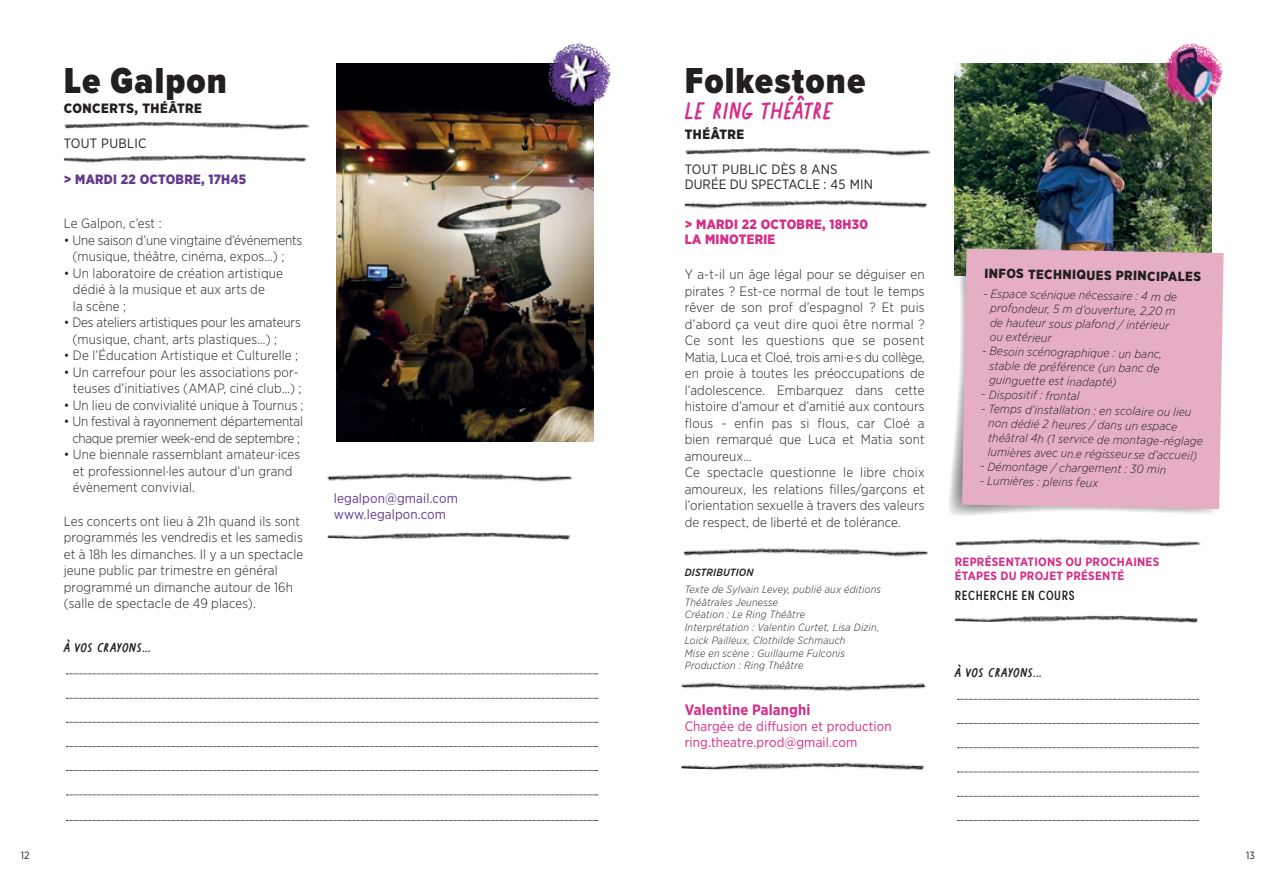
<style>
.page{position:relative;width:1276px;height:893px;background:#fff}
.page>*{position:absolute;margin:0;border:0;box-sizing:border-box;transform-origin:0 0}
.t1{font:900 37.5px "Proxima Nova Cond";letter-spacing:.03em;color:#231f20}
.nom_compagnie{font:22.5px "Post Box Rough";letter-spacing:.02em;color:#d42c87}
.nom_contact_2021{font:700 15px "Gotham Narrow";letter-spacing:.01em;color:#d42c87}
.texte_descriptif_21{font:300 13.5px/16.5px "Gotham Narrow";letter-spacing:.01em;color:#231f20}
.texte_descriptif_21-2{font:300 13.5px/16.5px "Gotham Narrow";letter-spacing:-.01em;color:#231f20}
.texte_descriptif_21-3{font:300 13.5px/16.5px "Gotham Narrow";letter-spacing:-.02em;color:#231f20;text-align:center}
.contact_2021{font:13.5px "Gotham Narrow";letter-spacing:.01em;color:#d42c87}
.contact_2021-2{font:13.5px/16.2px "Gotham Narrow";letter-spacing:.01em;color:#633990}
.date_entete_2021{font:900 13.5px/15px "Gotham Narrow";letter-spacing:.02em;color:#d42c87}
.a_partir_de___2021{font:13.5px "Gotham Narrow";letter-spacing:.02em;color:#231f20}
.teatre_objet{font:900 13.5px "Gotham Narrow";letter-spacing:.04em;color:#231f20}
.a_partir_de___2021-2{font:13.5px "Gotham Narrow";color:#231f20}
.date_entete_2021-2{font:900 13.5px "Gotham Narrow";letter-spacing:.02em;color:#633990}
.DATE-PAGE{font:500 13.5px "Sofia Pro Condensed";letter-spacing:.05em;color:#231f20}
.t2{font:900 13.35px "Gotham Narrow";color:#231f20}
.fiche_recnique_2021{font:italic 300 12px/14.4px "Gotham Narrow";color:#231f20}
.t3{font:700 12px/13.5px "Gotham Narrow";letter-spacing:.02em;color:#d42c87}
.t4{font:12px "Post Box Rough";letter-spacing:.015em;color:#231f20;scale:1.11 1}
.t5{font:italic 300 10.5px/12.8px "Gotham Narrow";letter-spacing:.025em;color:#231f20}
.t6{font:italic 500 10.5px "Gotham Narrow";letter-spacing:.02em;color:#231f20}
.t7{font:10.5px "Gotham Narrow";color:#231f20}
</style>
<div class="page">
<img style="left:955px;top:64px;width:257px;height:187px">
<img style="left:336px;top:64px;width:257px;height:378px">
<img style="left:955px;top:539px;width:246px;height:8px">
<img style="left:955px;top:615px;width:243px;height:8px">
<img style="left:544px;top:43px;width:67px;height:77px">
<svg style="left:949px;top:251px;width:266px;height:265px"></svg>
<div style="left:962px;top:249px;width:261px;height:260px;background:#e5aec5"></div>
<img style="left:1145px;top:43px;width:78px;height:68px">
<img style="left:685px;top:148px;width:246px;height:8px">
<img style="left:685px;top:200px;width:242px;height:9px">
<img style="left:683px;top:548px;width:245px;height:9px">
<img style="left:681px;top:682px;width:245px;height:9px">
<img style="left:681px;top:762px;width:243px;height:9px">
<img style="left:327px;top:473px;width:245px;height:9px">
<img style="left:64px;top:122px;width:246px;height:8px">
<img style="left:64px;top:155px;width:242px;height:8px">
<img style="left:328px;top:532px;width:242px;height:8px">
<svg style="left:67px;top:674px;width:530px;height:1px"></svg>
<svg style="left:67px;top:722px;width:530px;height:1px"></svg>
<svg style="left:67px;top:698px;width:530px;height:1px"></svg>
<svg style="left:67px;top:746px;width:530px;height:1px"></svg>
<svg style="left:67px;top:770px;width:530px;height:1px"></svg>
<svg style="left:67px;top:795px;width:530px;height:1px"></svg>
<svg style="left:67px;top:820px;width:530px;height:1px"></svg>
<svg style="left:957px;top:699px;width:241px;height:1px"></svg>
<svg style="left:957px;top:747px;width:241px;height:1px"></svg>
<svg style="left:957px;top:723px;width:241px;height:1px"></svg>
<svg style="left:957px;top:772px;width:241px;height:1px"></svg>
<svg style="left:957px;top:796px;width:241px;height:1px"></svg>
<svg style="left:957px;top:820px;width:241px;height:1px"></svg>
<p class="t1" style="left:64px;top:53px;width:164px">Le Galpon</p>
<p class="teatre_objet" style="left:64px;top:99px;width:140px">CONCERTS, THÉÂTRE</p>
<p class="a_partir_de___2021" style="left:64px;top:135px;width:84px">TOUT PUBLIC</p>
<p class="date_entete_2021-2" style="left:64px;top:170px;width:184px">&gt; MARDI 22 OCTOBRE, 17H45</p>
<p class="texte_descriptif_21" style="left:64px;top:215px;width:99px">Le Galpon, c’est :</p>
<p class="texte_descriptif_21-2" style="left:72px;top:231px;width:231px;text-indent:-9px">• Une saison d’une vingtaine d’événements (musique, théâtre, cinéma, expos…) ;</p>
<p class="texte_descriptif_21" style="left:73px;top:264px;width:211px;text-indent:-9px">• Un laboratoire de création artistique dédié à la musique et aux arts de<br>la scène ;</p>
<p class="texte_descriptif_21-2" style="left:72px;top:314px;width:230px;text-indent:-9px">• Des ateliers artistiques pour les amateurs (musique, chant, arts plastiques…) ;</p>
<p class="texte_descriptif_21" style="left:64px;top:347px;width:236px">• De l’Éducation Artistique et Culturelle ;</p>
<p class="texte_descriptif_21" style="left:64px;top:363px;width:239px;text-align:right">• Un carrefour pour les associations por&shy;teuses d’initiatives (AMAP, ciné club…) ;</p>
<p class="texte_descriptif_21" style="left:64px;top:396px;width:241px">• Un lieu de convivialité unique à Tournus ;</p>
<p class="texte_descriptif_21-3" style="left:64px;top:413px;width:241px">• Un festival à rayonnement départemental chaque premier week-end de septembre ;</p>
<p class="texte_descriptif_21" style="left:73px;top:446px;width:229px;text-indent:-9px">• Une biennale rassemblant amateur·ices et professionnel·les autour d’un grand évènement convivial.</p>
<p class="texte_descriptif_21" style="left:64px;top:512px;width:241px">Les concerts ont lieu à 21h quand ils sont programmés les vendredis et les samedis et à 18h les dimanches. Il y a un spectacle jeune public par trimestre en général programmé un dimanche autour de 16h (salle de spectacle de 49 places).</p>
<p class="t4" style="left:64px;top:639px;width:80px">À VOS CRAYONS...</p>
<p class="contact_2021-2" style="left:334px;top:489px;width:125px">legalpon@gmail.com www.legalpon.com</p>
<p class="t1" style="left:685px;top:53px;width:182px">Folkestone</p>
<p class="nom_compagnie" style="left:685px;top:95px;width:150px">LE RING THÉÂTRE</p>
<p class="teatre_objet" style="left:685px;top:125px;width:61px">THÉÂTRE</p>
<p class="a_partir_de___2021" style="left:685px;top:161px;width:154px">TOUT PUBLIC DÈS 8 ANS</p>
<p class="a_partir_de___2021-2" style="left:685px;top:176px;width:190px">DURÉE DU SPECTACLE : 45 MIN</p>
<p class="date_entete_2021" style="left:685px;top:217px;width:185px">&gt; MARDI 22 OCTOBRE, 18H30<br>LA MINOTERIE</p>
<p class="texte_descriptif_21" style="left:685px;top:266px;width:241px;text-align:justify">Y a-t-il un âge légal pour se déguiser en pirates ? Est-ce normal de tout le temps rêver de son prof d’espagnol ? Et puis d’abord ça veut dire quoi être normal ?<br>Ce sont les questions que se posent Matia, Luca et Cloé, trois ami·e·s du collège, en proie à toutes les préoccupations de l’adolescence. Embarquez dans cette histoire d’amour et d’amitié aux contours flous - enfin pas si flous, car Cloé a bien remarqué que Luca et Matia sont amoureux…</p>
<p class="texte_descriptif_21" style="left:685px;top:464px;width:241px;text-align:justify">Ce spectacle questionne le libre choix amoureux, les relations filles/garçons et l’orientation sexuelle à travers des valeurs de respect, de liberté et de tolérance.</p>
<p class="t6" style="left:685px;top:565px;width:70px">DISTRIBUTION</p>
<p class="t5" style="left:685px;top:583px;width:198px">Texte de Sylvain Levey, publié aux éditions Théâtrales Jeunesse<br>Création : Le Ring Théâtre<br>Interprétation : Valentin Curtet, Lisa Dizin, Loick Pailleux, Clothilde Schmauch<br>Mise en scène : Guillaume Fulconis Production : Ring Théâtre</p>
<p class="nom_contact_2021" style="left:685px;top:700px;width:127px">Valentine Palanghi</p>
<p class="contact_2021" style="left:685px;top:718px;width:208px">Chargée de diffusion et production</p>
<p class="contact_2021" style="left:685px;top:734px;width:174px">ring.theatre.prod@gmail.com</p>
<p class="t2" style="left:984px;top:264px;width:218px;rotate:1deg">INFOS TECHNIQUES PRINCIPALES</p>
<p class="fiche_recnique_2021" style="left:990px;top:286px;width:188px;text-indent:-7px;rotate:1deg">- Espace scénique nécessaire : 4 m de profondeur, 5 m d’ouverture, 2,20 m de hauteur sous plafond / intérieur ou extérieur</p>
<p class="fiche_recnique_2021" style="left:989px;top:344px;width:174px;text-indent:-7px;rotate:1deg">- Besoin scénographique : un banc, stable de préférence (un banc de guinguette est inadapté)</p>
<p class="fiche_recnique_2021" style="left:981px;top:387px;width:100px;rotate:1deg">- Dispositif : frontal</p>
<p class="fiche_recnique_2021" style="left:988px;top:401px;width:216px;text-indent:-7px;rotate:1deg">- Temps d’installation : en scolaire ou lieu non dédié 2 heures / dans un espace théâtral 4h (1 service de montage-réglage lumières avec un.e régisseur.se d’accueil)</p>
<p class="fiche_recnique_2021" style="left:980px;top:459px;width:188px;rotate:1deg">- Démontage / chargement : 30 min</p>
<p class="fiche_recnique_2021" style="left:980px;top:473px;width:120px;rotate:1deg">- Lumières : pleins feux</p>
<p class="t3" style="left:955px;top:555px;width:206px">REPRÉSENTATIONS OU PROCHAINES<br>ÉTAPES DU PROJET PRÉSENTÉ</p>
<p class="DATE-PAGE" style="left:955px;top:585px;width:121px">RECHERCHE EN COURS</p>
<p class="t4" style="left:955px;top:664px;width:80px">À VOS CRAYONS...</p>
<p class="t7" style="left:21px;top:848px;width:10px">12</p>
<p class="t7" style="left:1246px;top:848px;width:10px">13</p>
</div>
